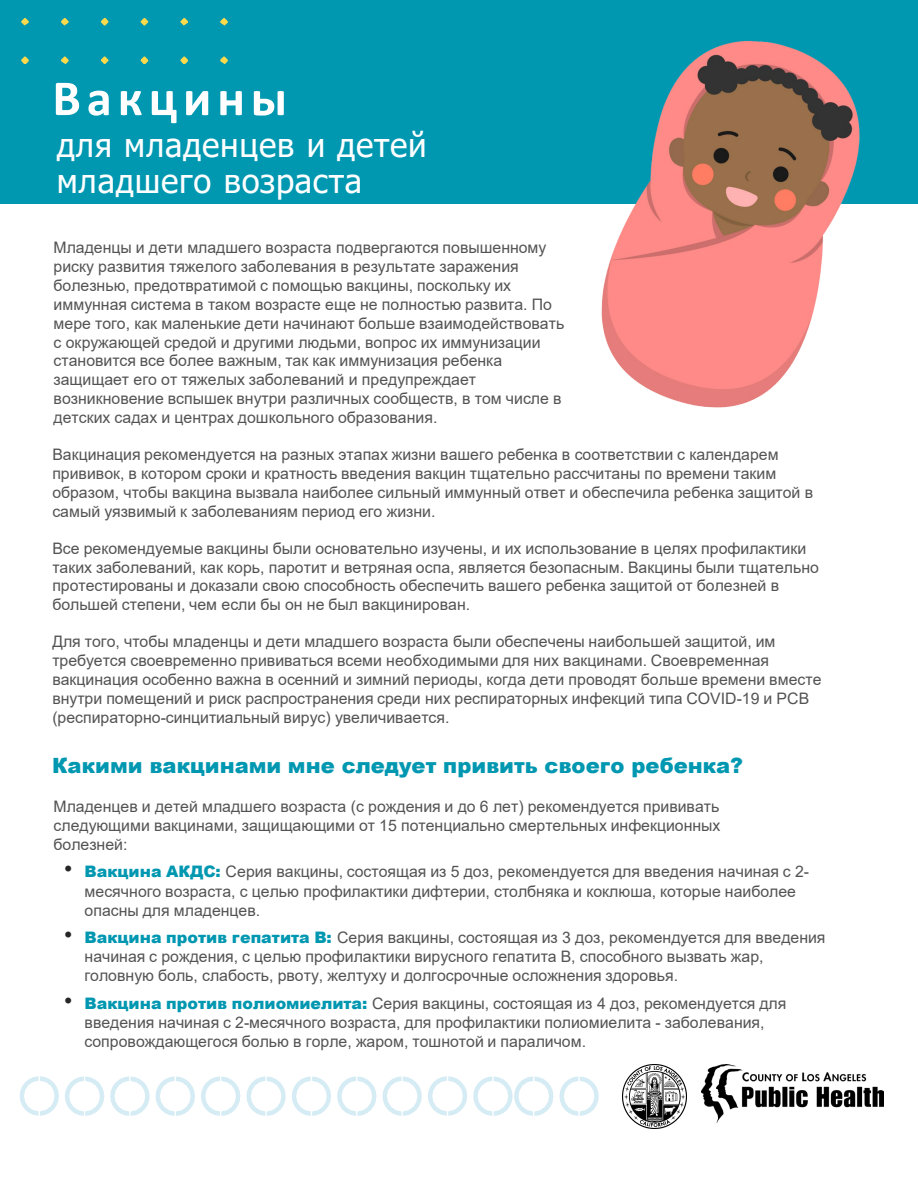
<style>
.page{position:relative;width:918px;height:1188px;background:#fff}
.page>*{position:absolute;margin:0;border:0;box-sizing:border-box;transform-origin:0 0}
.t1{font:700 51px "Calibri";letter-spacing:.115em;color:#fff}
.t2{font:33px/35.7px "Tahoma";letter-spacing:.02em;color:#fff}
.t3{font:900 21px "Arial";color:#0097b1}
.t4{font:15.9px/18.9px "Arial";color:#535353}
.s1{font-size:23.55px;color:#262626}
.s2{font-weight:900;color:#0097b1}
</style>
<div class="page">
<div style="left:0;top:1px;width:918px;height:203px;background:#0097b1"></div>
<svg style="left:21px;top:18px;width:8px;height:8px"></svg>
<svg style="left:61px;top:18px;width:8px;height:8px"></svg>
<svg style="left:101px;top:18px;width:7px;height:8px"></svg>
<svg style="left:141px;top:18px;width:7px;height:8px"></svg>
<svg style="left:181px;top:18px;width:7px;height:8px"></svg>
<svg style="left:220px;top:18px;width:8px;height:8px"></svg>
<svg style="left:21px;top:57px;width:8px;height:7px"></svg>
<svg style="left:61px;top:57px;width:8px;height:7px"></svg>
<svg style="left:101px;top:57px;width:7px;height:7px"></svg>
<svg style="left:141px;top:57px;width:7px;height:7px"></svg>
<svg style="left:181px;top:57px;width:7px;height:7px"></svg>
<svg style="left:220px;top:57px;width:8px;height:7px"></svg>
<img style="left:601px;top:40px;width:259px;height:368px">
<img style="left:701px;top:1064px;width:183px;height:59px">
<img style="left:622px;top:1064px;width:64px;height:64px">
<svg style="left:20px;top:1076px;width:39px;height:40px"></svg>
<svg style="left:65px;top:1076px;width:39px;height:40px"></svg>
<svg style="left:110px;top:1076px;width:40px;height:40px"></svg>
<svg style="left:156px;top:1076px;width:39px;height:40px"></svg>
<svg style="left:201px;top:1076px;width:39px;height:40px"></svg>
<svg style="left:246px;top:1076px;width:40px;height:40px"></svg>
<svg style="left:292px;top:1076px;width:39px;height:40px"></svg>
<svg style="left:337px;top:1076px;width:39px;height:40px"></svg>
<svg style="left:383px;top:1076px;width:39px;height:40px"></svg>
<svg style="left:428px;top:1076px;width:39px;height:40px"></svg>
<svg style="left:473px;top:1076px;width:80px;height:40px"></svg>
<svg style="left:559px;top:1076px;width:40px;height:40px"></svg>
<h1 class="t1" style="left:52px;top:62px;width:236px">Вакцины</h1>
<h1 class="t2" style="left:57px;top:129px;width:371px">для младенцев и детей младшего возраста</h1>
<p class="t4" style="left:54px;top:238px;width:512px">Младенцы и дети младшего возраста подвергаются повышенному риску развития тяжелого заболевания в результате заражения болезнью, предотвратимой с помощью вакцины, поскольку их иммунная система в таком возрасте еще не полностью развита. По мере того, как маленькие дети начинают больше взаимодействовать с окружающей средой и другими людьми, вопрос их иммунизации становится все более важным, так как иммунизация ребенка защищает его от тяжелых заболеваний и предупреждает возникновение вспышек внутри различных сообществ, в том числе в детских садах и центрах дошкольного образования.</p>
<p class="t4" style="left:52px;top:445px;width:762px">Вакцинация рекомендуется на разных этапах жизни вашего ребенка в соответствии с календарем прививок, в котором сроки и кратность введения вакцин тщательно рассчитаны по времени таким образом, чтобы вакцина вызвала наиболее сильный иммунный ответ и обеспечила ребенка защитой в самый уязвимый к заболеваниям период его жизни.</p>
<p class="t4" style="left:52px;top:539px;width:768px">Все рекомендуемые вакцины были основательно изучены, и их использование в целях профилактики таких заболеваний, как корь, паротит и ветряная оспа, является безопасным. Вакцины были тщательно протестированы и доказали свою способность обеспечить вашего ребенка защитой от болезней в большей степени, чем если бы он не был вакцинирован.</p>
<p class="t4" style="left:52px;top:632px;width:771px">Для того, чтобы младенцы и дети младшего возраста были обеспечены наибольшей защитой, им требуется своевременно прививаться всеми необходимыми для них вакцинами. Своевременная вакцинация особенно важна в осенний и зимний периоды, когда дети проводят больше времени вместе внутри помещений и риск распространения среди них респираторных инфекций типа COVID-19 и РСВ (респираторно-синцитиальный вирус) увеличивается.</p>
<p class="t3" style="left:52px;top:750px;width:692px">Какими вакцинами мне следует привить своего ребенка?</p>
<p class="t4" style="left:54px;top:797px;width:668px;text-align:justify">Младенцев и детей младшего возраста (с рождения и до 6 лет) рекомендуется прививать следующими вакцинами, защищающими от 15 потенциально смертельных инфекционных болезней:</p>
<p class="t4" style="left:85px;top:862px;width:726px;text-indent:-21px"><span class="s1">•</span> <span class="s2">Вакцина АКДС:</span> Серия вакцины, состоящая из 5 доз, рекомендуется для введения начиная с 2- месячного возраста, с целью профилактики дифтерии, столбняка и коклюша, которые наиболее опасны для младенцев.</p>
<p class="t4" style="left:85px;top:928px;width:743px;text-indent:-21px"><span class="s1">•</span> <span class="s2">Вакцина против гепатита В:</span> Серия вакцины, состоящая из 3 доз, рекомендуется для введения начиная с рождения, с целью профилактики вирусного гепатита В, способного вызвать жар, головную боль, слабость, рвоту, желтуху и долгосрочные осложнения здоровья.</p>
<p class="t4" style="left:85px;top:994px;width:703px;text-indent:-21px"><span class="s1">•</span> <span class="s2">Вакцина против полиомиелита:</span> Серия вакцины, состоящая из 4 доз, рекомендуется для введения начиная c 2-месячного возраста, для профилактики полиомиелита - заболевания, сопровождающегося болью в горле, жаром, тошнотой и параличом.</p>
</div>
